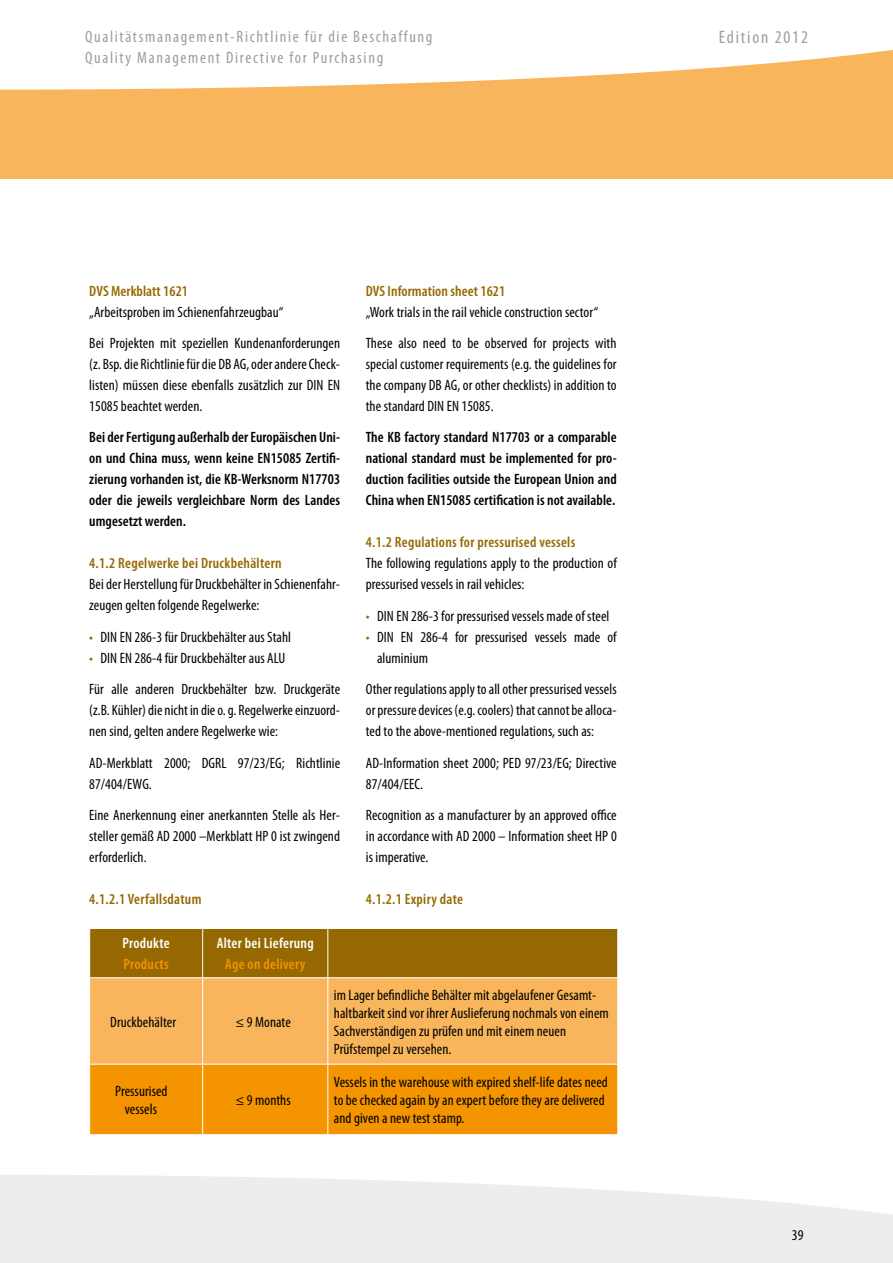
<style>
.page{position:relative;width:893px;height:1263px;background:#fff}
.page>*{position:absolute;margin:0;border:0;box-sizing:border-box;transform-origin:0 0}
.t1{font:condensed 18px "Myriad Pro";letter-spacing:.1em;color:#9c9e9f}
.t2{font:condensed 16.5px/21px "Myriad Pro";letter-spacing:.1em;color:#9c9e9f}
.t3{font:condensed 15px/21px "Myriad Pro";letter-spacing:.005em;color:#000}
.t4{font:600 condensed 15px/21px "Myriad Pro";letter-spacing:.005em;color:#000;text-align:justify}
.t5{font:600 condensed 15px "Myriad Pro";letter-spacing:.02em;color:#966801}
.t6{font:600 condensed 15px "Myriad Pro";letter-spacing:.02em;color:#fff}
.t7{font:600 condensed 15px "Myriad Pro";letter-spacing:.02em;color:#f39400}
.s1{color:#966801}
</style>
<div class="page">
<div style="left:90px;top:929px;width:527px;height:48px;background:#966801"></div>
<div style="left:90px;top:978px;width:527px;height:86px;background:#f8b55b"></div>
<div style="left:90px;top:1065px;width:527px;height:69px;background:#f39400"></div>
<hr style="left:202px;top:929px;width:1px;height:48px;background:#fff">
<hr style="left:327px;top:929px;width:1px;height:48px;background:#fff">
<hr style="left:202px;top:978px;width:1px;height:86px;background:#fff">
<hr style="left:327px;top:978px;width:1px;height:86px;background:#fff">
<hr style="left:202px;top:1064px;width:1px;height:70px;background:#fff">
<hr style="left:327px;top:1064px;width:1px;height:70px;background:#fff">
<div style="left:0;top:45px;width:893px;height:134px;background:#f8b55b"></div>
<svg style="left:0;top:45px;width:893px;height:45px;fill:#fff"></svg>
<svg style="left:0;top:1175px;width:893px;height:88px;background:#eeefef"></svg>
<p class="t2" style="left:85px;top:26px;width:349px">Qualitätsmanagement-Richtlinie für die Beschaffung<br>Quality Management Directive for Purchasing</p>
<p class="t1" style="left:719px;top:26px;width:91px">Edition 2012</p>
<p class="t5" style="left:89px;top:282px;width:100px">DVS Merkblatt 1621</p>
<p class="t3" style="left:89px;top:297px;width:252px;line-height:30.8px">„Arbeitsproben im Schienenfahrzeugbau“<br>Bei Projekten mit speziellen Kundenanforderungen</p>
<p class="t3" style="left:89px;top:353px;width:252px;text-align:justify">(z. Bsp. die Richtlinie für die DB AG, oder andere Check&shy;listen) müssen diese ebenfalls zusätzlich zur DIN EN 15085 beachtet werden.</p>
<p class="t4" style="left:89px;top:427px;width:252px">Bei derFertigung außerhalb derEuropäischen Uni&shy;on und China muss, wenn keine EN15085 Zertifi&shy;zierung vorhanden ist, die KB-Werksnorm N17703 oder die jeweils vergleichbare Norm des Landes umgesetzt werden.</p>
<p class="t5" style="left:89px;top:554px;width:194px">4.1.2 Regelwerke bei Druckbehältern</p>
<p class="t3" style="left:89px;top:574px;width:252px">Bei der Herstellung für Druckbehälter in Schienenfahr&shy;zeugen gelten folgende Regelwerke:</p>
<p class="t3" style="left:89px;top:626px;width:203px"><span class="s1">•</span> DIN EN 286-3 für Druckbehälter aus Stahl</p>
<p class="t3" style="left:89px;top:642px;width:252px;line-height:31.5px"><span class="s1">•</span> DIN EN 286-4 für Druckbehälter aus ALU<br>Für alle anderen Druckbehälter bzw. Druckgeräte</p>
<p class="t3" style="left:89px;top:700px;width:252px">(z.B. Kühler) die nicht in die o. g. Regelwerke einzuord&shy;nen sind, gelten andere Regelwerke wie:</p>
<p class="t3" style="left:89px;top:752px;width:252px">AD-Merkblatt 2000; DGRL 97/23/EG; Richtlinie<br>87/404/EWG.</p>
<p class="t3" style="left:89px;top:805px;width:252px;text-align:justify">Eine Anerkennung einer anerkannten Stelle als Her&shy;steller gemäß AD 2000 –Merkblatt HP 0 ist zwingend erforderlich.</p>
<p class="t5" style="left:89px;top:890px;width:114px">4.1.2.1 Verfallsdatum</p>
<p class="t6" style="left:123px;top:934px;width:49px">Produkte</p>
<p class="t7" style="left:124px;top:955px;width:47px">Products</p>
<p class="t6" style="left:217px;top:934px;width:99px">Alter bei Lieferung</p>
<p class="t7" style="left:225px;top:955px;width:82px">Age on delivery</p>
<p class="t5" style="left:366px;top:282px;width:141px">DVS Information sheet 1621</p>
<p class="t3" style="left:366px;top:297px;width:252px;line-height:30.8px">„Work trials in the rail vehicle construction sector“<br>These also need to be observed for projects with</p>
<p class="t3" style="left:366px;top:353px;width:252px;text-align:justify">special customer requirements (e.g. the guidelines for the company DB AG, or other checklists) in addition to the standard DIN EN 15085.</p>
<p class="t4" style="left:366px;top:427px;width:252px">The KB factory standard N17703 or a comparable national standard must be implemented for pro&shy;duction facilities outside the European Union and China when EN15085 certification is not available.</p>
<p class="t5" style="left:366px;top:533px;width:211px">4.1.2 Regulations for pressurised vessels</p>
<p class="t3" style="left:366px;top:553px;width:252px">The following regulations apply to the production of pressurised vessels in rail vehicles:</p>
<p class="t3" style="left:366px;top:605px;width:245px"><span class="s1">•</span> DIN EN 286-3 for pressurised vessels made of steel</p>
<p class="t3" style="left:377px;top:626px;width:241px;text-indent:-11px"><span class="s1">•</span> DIN EN 286-4 for pressurised vessels made of aluminium</p>
<p class="t3" style="left:366px;top:679px;width:252px;text-align:justify">Other regulations apply to all other pressurised vessels or pressure devices (e.g. coolers) that cannot be alloca&shy;ted to the above-mentioned regulations, such as:</p>
<p class="t3" style="left:366px;top:752px;width:252px">AD-Information sheet 2000; PED 97/23/EG; Directive<br>87/404/EEC.</p>
<p class="t3" style="left:366px;top:805px;width:252px;text-align:justify">Recognition as a manufacturer by an approved office in accordance with AD 2000 – Information sheet HP 0 is imperative.</p>
<p class="t5" style="left:366px;top:890px;width:99px">4.1.2.1 Expiry date</p>
<p class="t3" style="left:110px;top:1011px;width:67px">Druckbehälter</p>
<p class="t3" style="left:235px;top:1011px;width:57px">≤ 9 Monate</p>
<p class="t3" style="left:115px;top:1082px;width:54px;line-height:18px;text-align:center">Pressurised vessels</p>
<p class="t3" style="left:235px;top:1089px;width:57px">≤ 9 months</p>
<p class="t3" style="left:334px;top:985px;width:276px;line-height:18px">im Lager befindliche Behälter mit abgelaufener Gesamt&shy;haltbarkeit sind vor ihrer Auslieferung nochmals von einem Sachverständigen zu prüfen und mit einem neuen Prüfstempel zu versehen.</p>
<p class="t3" style="left:334px;top:1073px;width:275px;line-height:18px">Vessels in the warehouse with expired shelf-life dates need to be checked again by an expert before they are delivered and given a new test stamp.</p>
<p class="t3" style="left:792px;top:1224px;width:13px">39</p>
</div>
